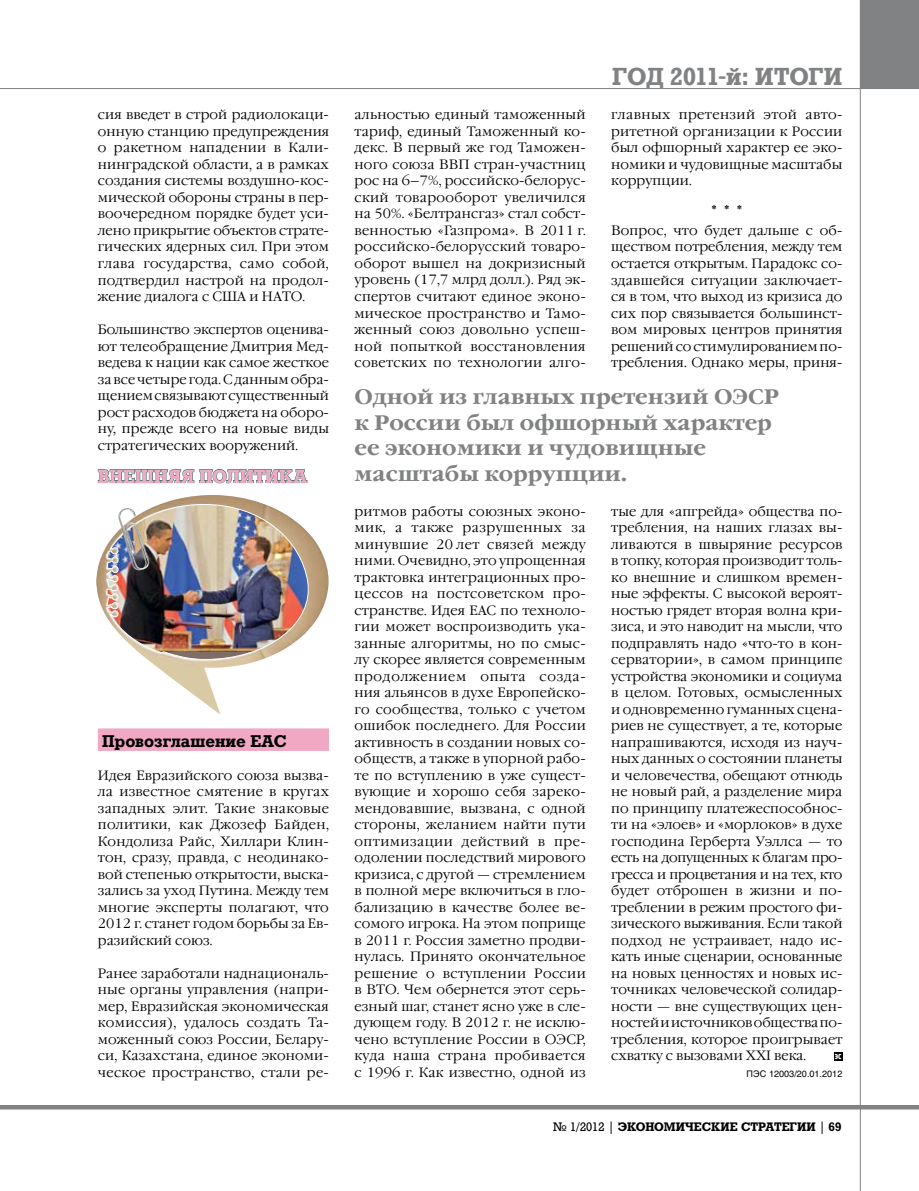
<style>
.page{position:relative;width:919px;height:1191px;background:#fff}
.page>*{position:absolute;margin:0;border:0;box-sizing:border-box;transform-origin:0 0}
.t1{font:700 24px "Rodeo";color:#808284}
.t2{font:700 21px/25.5px "Garamond C";color:#808284}
.t3{font:700 18px "Rodeo";color:#f0a8c3}
.t4{font:300 18px "Garamond C";color:#000}
.t5{font:700 16.5px "Rodeo";color:#000}
.t6{font:300 13.5px/16.5px "Garamond C";letter-spacing:.015em;color:#000;text-align:justify}
.t7{font:700 12px "Rodeo";color:#000}
.t8{font:9px "Helios";color:#000}
.t9{font:9px "Hermes C";color:#fff}
.s1{font-weight:400}
</style>
<div class="page">
<div style="left:859px;top:0;width:59px;height:89px;background:#808284"></div>
<hr style="left:0;top:88px;width:918px;height:1px;background:#808284">
<hr style="left:859px;top:0;width:1px;height:1191px;background:#808284">
<hr style="left:0;top:1105px;width:918px;height:4px;background:#808284">
<div style="left:98px;top:728px;width:231px;height:23px;background:#f0a8c3"></div>
<svg style="left:97px;top:469px;width:211px;height:14px"></svg>
<div style="left:833px;top:1052px;width:9px;height:8px;background:#000"></div>
<svg style="left:157px;top:540px;width:171px;height:174px"></svg>
<img style="left:96px;top:495px;width:214px;height:172px">
<img style="left:106px;top:502px;width:208px;height:158px">
<img style="left:118px;top:508px;width:31px;height:62px">
<p class="t6" style="left:98px;top:107px;width:233px">сия введет в строй радиолокаци&shy;онную станцию предупреждения о ракетном нападении в Кали&shy;нинградской области, а в рамках создания системы воздушно-кос&shy;мической обороны страны в пер&shy;воочередном порядке будет уси&shy;лено прикрытие объектов страте&shy;гических ядерных сил. При этом глава государства, само собой, подтвердил настрой на продол&shy;жение диалога с США и НАТО.</p>
<p class="t6" style="left:98px;top:322px;width:233px">Большинство экспертов оценива&shy;ют телеобращение Дмитрия Мед&shy;ведева к нации как самое жесткое за все четыре года. С данным обра&shy;щением связывают существенный рост расходов бюджета на оборо&shy;ну, прежде всего на новые виды стратегических воору-жений.</p>
<h3 class="t3" style="left:98px;top:465px;width:28px">Внешн</h3>
<h3 class="t3" style="left:168px;top:465px;width:59px">яя политика</h3>
<p class="t5" style="left:102px;top:730px;width:186px">провозглашение ЕАС</p>
<p class="t6" style="left:98px;top:767px;width:233px">Идея Евразийского союза вызва&shy;ла известное смятение в кругах западных элит. Такие знаковые политики, как Джозеф Байден, Кондолиза Райс, Хиллари Клин&shy;тон, сразу, правда, с неодинако&shy;вой степенью открытости, выска&shy;зались за уход Путина. Между тем многие эксперты полагают, что 2012 г. станет годом борьбы за Ев&shy;разийский союз.</p>
<p class="t6" style="left:98px;top:965px;width:233px">Ранее заработали наднациональ&shy;ные органы управления (напри&shy;мер, Евразийская экономическая комиссия), удалось создать Та&shy;моженный союз России, Белару&shy;си, Казахстана, единое экономи&shy;ческое пространство, стали ре-</p>
<p class="t6" style="left:354px;top:107px;width:233px">альностью единый таможенный тариф, единый Таможенный ко&shy;декс. В первый же год Таможен&shy;ного союза ВВП стран-участниц рос на 6–7%, российско-белорус&shy;ский товарооборот увеличился на 50%. «Белтрансгаз» стал собст&shy;венностью «Газпрома». В 2011 г. российско-белорусский товаро&shy;оборот вышел на докризисный уровень (17,7 млрд долл.). Ряд эк&shy;спертов считают единое эконо&shy;мическое пространство и Тамо&shy;женный союз довольно успеш&shy;ной попыткой восстановления советских по технологии алго-</p>
<h1 class="t1" style="left:612px;top:62px;width:162px">год 2011-й: итоги</h1>
<p class="t6" style="left:611px;top:107px;width:233px">главных претензий этой авто&shy;ритетной организации к России был офшорный характер ее эко&shy;номики и чудовищные масштабы коррупции.</p>
<h3 class="t4" style="left:711px;top:202px;width:32px">***</h3>
<p class="t6" style="left:611px;top:223px;width:233px">Вопрос, что будет дальше с об&shy;ществом потребления, между тем остается открытым. Парадокс со&shy;здавшейся ситуации заключает&shy;ся в том, что выход из кризиса до сих пор связывается большинст&shy;вом мировых центров принятия решений со стимулированием по&shy;требления. Однако меры, приня-</p>
<h2 class="t2" style="left:354px;top:385px;width:426px">Одной из главных претензий ОЭСР к России был офшорный характер ее экономики и чудовищные масштабы коррупции.</h2>
<p class="t6" style="left:354px;top:503px;width:233px">ритмов работы союзных эконо&shy;мик, а также разрушенных за минувшие 20 лет связей между ними. Очевидно, это упрощенная трактовка интеграционных про&shy;цессов на постсоветском про&shy;странстве. Идея ЕАС по техноло&shy;гии может воспроизводить ука&shy;занные алгоритмы, но по смыс&shy;лу скорее является современным продолжением опыта созда&shy;ния альянсов в духе Европейско&shy;го сообщест-ва, только с учетом ошибок по-следнего. Для России активность в создании новых со&shy;обществ, а также в упорной рабо&shy;те по вступлению в уже сущест&shy;вующие и хорошо себя зареко&shy;мендовавшие, вызвана, с одной стороны, желанием найти пути оптимизации действий в пре&shy;одолении последствий мирового кризиса, с другой — стремлением в полной мере включиться в гло&shy;бализацию в качестве более ве&shy;сомого игрока. На этом поприще в 2011 г. Россия заметно продви&shy;нулась. Принято окончательное решение о вступлении России в ВТО. Чем обернется этот серь&shy;езный шаг, станет ясно уже в сле&shy;дующем году. В 2012 г. не исклю&shy;чено вступление России в ОЭСР, куда наша страна пробивается с 1996 г. Как известно, одной из</p>
<p class="t6" style="left:611px;top:503px;width:233px">тые для «апгрейда» общества по&shy;требления, на наших глазах вы&shy;ливаются в швыряние ресурсов в топку, которая производит толь&shy;ко внешние и слишком времен&shy;ные эффекты. С высокой вероят&shy;ностью грядет вторая волна кри&shy;зиса, и это наводит на мысли, что подправлять надо «что-то в кон&shy;серватории», в самом принципе устройства экономики и социума в целом. Готовых, осмысленных и одновременно гуманных сцена&shy;риев не существует, а те, которые напрашиваются, исходя из науч&shy;ных данных о состоянии планеты и человечества, обещают отнюдь не новый рай, а разделение мира по принципу платежеспособнос&shy;ти на «элоев» и «морлоков» в духе господина Герберта Уэллса — то есть на допущенных к благам про&shy;гресса и процветания и на тех, кто будет отброшен в жизни и по&shy;треблении в режим простого фи&shy;зического выживания. Если такой подход не устраивает, надо ис&shy;кать иные сценарии, основанные на новых ценностях и новых ис&shy;точниках человеческой солидар&shy;ности — вне существующих цен&shy;ностей и источников общества по&shy;требления, которое проигрывает схватку с вызовами XXI века.</p>
<p class="t9" style="left:834px;top:1050px;width:8px">эс</p>
<p class="t8" style="left:746px;top:1068px;width:97px">ПЭС 12003/20.01.2012</p>
<p class="t7" style="left:553px;top:1119px;width:289px"><span class="s1">№ 1/2012 |</span> ЭКОНОМИЧЕСКИЕ СТРАТЕГИИ <span class="s1">|</span> 69</p>
</div>
